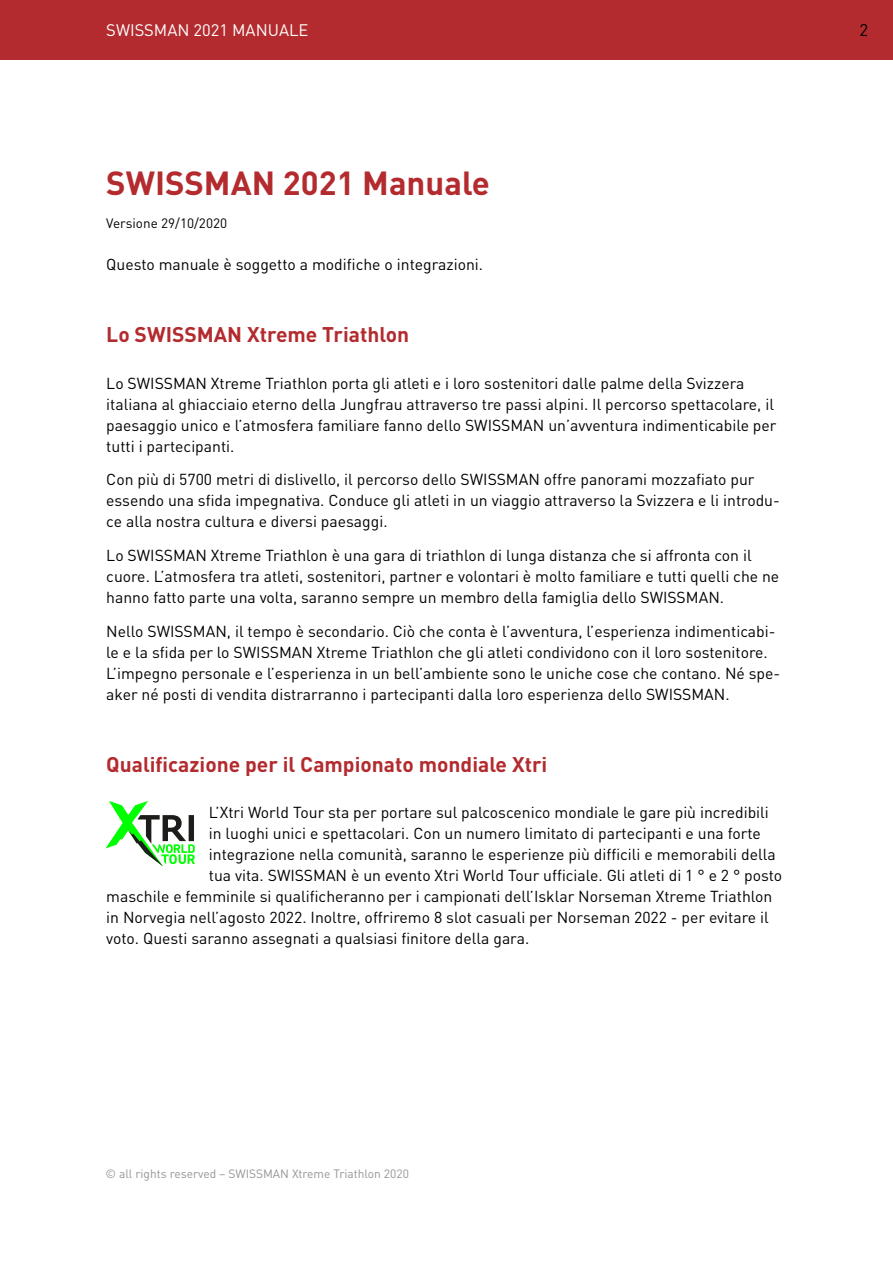
<style>
.page{position:relative;width:893px;height:1263px;background:#fff}
.page>*{position:absolute;margin:0;border:0;box-sizing:border-box;transform-origin:0 0}
.t1{font:700 33px "DIN Pro";color:#b32b2e}
.t2{font:700 21px "DIN Pro";color:#b32b2e}
.t3{font:16.8px "DIN Pro";color:#000}
.t4{font:16.5px "DIN Pro";color:#fff}
.t5{font:15.75px/21px "DIN Pro";color:#000}
.t6{font:13.5px "DIN Pro";color:#000}
.t7{font:12px "DIN Pro";color:#939598}
</style>
<div class="page">
<div style="left:0;top:0;width:893px;height:60px;background:#b32b2e"></div>
<svg style="left:105px;top:801px;width:90px;height:65px"></svg>
<p class="t4" style="left:106px;top:19px;width:204px">SWISSMAN 2021 MANUALE</p>
<p class="t3" style="left:859px;top:19px;width:10px">2</p>
<h1 class="t1" style="left:106px;top:161px;width:385px">SWISSMAN 2021 Manuale</h1>
<p class="t6" style="left:106px;top:214px;width:122px">Versione 29/10/2020</p>
<p class="t5" style="left:106px;top:253px;width:378px">Questo manuale è soggetto a modifiche o integrazioni.</p>
<h2 class="t2" style="left:106px;top:320px;width:304px">Lo SWISSMAN Xtreme Triathlon</h2>
<p class="t5" style="left:106px;top:372px;width:672px">Lo SWISSMAN Xtreme Triathlon porta gli atleti e i loro sostenitori dalle palme della Svizzera italiana al ghiacciaio eterno della Jungfrau attraverso tre passi alpini. Il percorso spettacolare, il paesaggio unico e l’atmosfera familiare fanno dello SWISSMAN un’avventura indimenticabile per tutti i partecipanti.</p>
<p class="t5" style="left:106px;top:468px;width:675px">Con più di 5700 metri di dislivello, il percorso dello SWISSMAN offre panorami mozzafiato pur essendo una sfida impegnativa. Conduce gli atleti in un viaggio attraverso la Svizzera e li introdu&shy;ce alla nostra cultura e diversi paesaggi.</p>
<p class="t5" style="left:106px;top:544px;width:674px">Lo SWISSMAN Xtreme Triathlon è una gara di triathlon di lunga distanza che si affronta con il cuore. L’atmosfera tra atleti, sostenitori, partner e volontari è molto familiare e tutti quelli che ne hanno fatto parte una volta, saranno sempre un membro della famiglia dello SWISSMAN.</p>
<p class="t5" style="left:106px;top:620px;width:675px">Nello SWISSMAN, il tempo è secondario. Ciò che conta è l’avventura, l’esperienza indimenticabi&shy;le e la sfida per lo SWISSMAN Xtreme Triathlon che gli atleti condividono con il loro sostenitore.<br>L’impegno personale e l’esperienza in un bell’ambiente sono le uniche cose che contano. Né spe&shy;aker né posti di vendita distrarranno i partecipanti dalla loro esperienza dello SWISSMAN.</p>
<h2 class="t2" style="left:106px;top:750px;width:443px">Qualificazione per il Campionato mondiale Xtri</h2>
<p class="t5" style="left:209px;top:801px;width:561px">L’Xtri World Tour sta per portare sul palcoscenico mondiale le gare più incredibili</p>
<p class="t5" style="left:209px;top:822px;width:554px">in luoghi unici e spettacolari. Con un numero limitato di partecipanti e una forte</p>
<p class="t5" style="left:209px;top:843px;width:568px">integrazione nella comunità, saranno le esperienze più difficili e memorabili della</p>
<p class="t5" style="left:209px;top:864px;width:575px">tua vita. SWISSMAN è un evento Xtri World Tour ufficiale. Gli atleti di 1 ° e 2 ° posto</p>
<p class="t5" style="left:106px;top:885px;width:668px">maschile e femminile si qualificheranno per i campionati dell’Isklar Norseman Xtreme Triathlon</p>
<p class="t5" style="left:106px;top:906px;width:664px">in Norvegia nell’agosto 2022. Inoltre, offriremo 8 slot casuali per Norseman 2022 - per evitare il</p>
<p class="t5" style="left:106px;top:927px;width:424px">voto. Questi saranno assegnati a qualsiasi finitore della gara.</p>
<p class="t7" style="left:105px;top:1165px;width:305px">© all rights reserved – SWISSMAN Xtreme Triathlon 2020</p>
</div>
